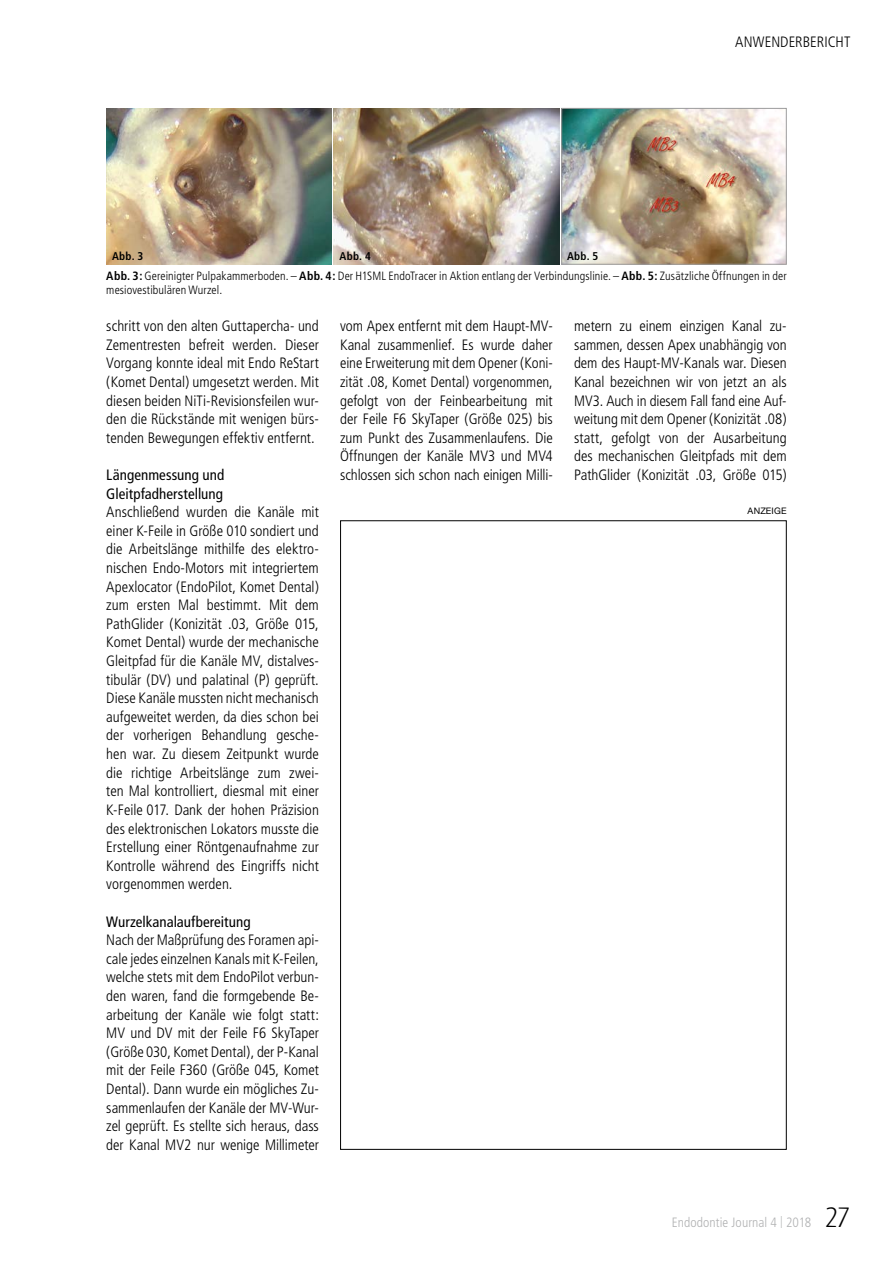
<style>
.page{position:relative;width:893px;height:1263px;background:#fff}
.page>*{position:absolute;margin:0;border:0;box-sizing:border-box;transform-origin:0 0}
.t1{font:300 condensed 15px/18.6px "Frutiger";color:#000;text-align:justify}
.t2{font:condensed 15px/18.6px "Frutiger";letter-spacing:.005em;color:#000}
.t3{font:300 condensed 13.5px "Frutiger";letter-spacing:.005em;color:#b1b2b3}
.t4{font:300 condensed 12px/14.4px "Frutiger";letter-spacing:.01em;color:#000}
.t5{font:700 condensed 11.25px "Frutiger";letter-spacing:.03em;color:#000}
.t6{font:9px "Helvetica Neue";letter-spacing:.015em;color:#000}
.s1{font-weight:700}
.s2{font-size:12px}
.s3{font-family:"Glasgow";font-weight:200;font-stretch:normal;font-size:27px;color:#000}
</style>
<div class="page">
<img style="left:106px;top:108px;width:226px;height:157px">
<img style="left:334px;top:108px;width:225px;height:157px">
<img style="left:563px;top:110px;width:222px;height:153px">
<div style="left:561px;top:108px;width:226px;height:157px;border:1px solid #9c9c9d"></div>
<p class="t1" style="left:735px;top:33px;width:117px">ANWENDERBERICHT</p>
<p class="t5" style="left:112px;top:249px;width:33px">Abb. 3</p>
<p class="t5" style="left:340px;top:249px;width:33px">Abb. 4</p>
<p class="t5" style="left:567px;top:249px;width:33px">Abb. 5</p>
<p class="t4" style="left:106px;top:268px;width:682px"><span class="s1">Abb. 3:</span> Gereinigter Pulpakammerboden. – <span class="s1">Abb. 4:</span> Der H1SML EndoTracer in Aktion entlang der Verbindungslinie. – <span class="s1">Abb. 5:</span> Zusätzliche Öffnungen in der mesiovestibulären Wurzel.</p>
<p class="t1" style="left:106px;top:317px;width:214px">schritt von den alten Guttapercha- und Zementresten befreit werden. Dieser Vorgang konnte ideal mit Endo ReStart (Komet Dental) umgesetzt werden. Mit diesen beiden NiTi-Revisionsfeilen wur&shy;den die Rückstände mit wenigen bürs&shy;tenden Bewegungen effektiv entfernt.</p>
<p class="t2" style="left:106px;top:466px;width:120px">Längenmessung und<br>Gleitpfadherstellung</p>
<p class="t1" style="left:106px;top:503px;width:214px">Anschließend wurden die Kanäle mit einer K-Feile in Größe 010 sondiert und die Arbeitslänge mithilfe des elektro&shy;nischen Endo-Motors mit integriertem Apexlocator (EndoPilot, Komet Dental) zum ersten Mal bestimmt. Mit dem PathGlider (Konizität .03, Größe 015, Komet Dental) wurde der mechanische Gleitpfad für die Kanäle MV, distalves&shy;tibulär (DV) und palatinal (P) geprüft.<br>Diese Kanäle mussten nicht mechanisch aufgeweitet werden, da dies schon bei der vorherigen Behandlung gesche&shy;hen war. Zu diesem Zeitpunkt wurde die richtige Arbeitslänge zum zwei&shy;ten Mal kontrolliert, diesmal mit einer K-Feile 017. Dank der hohen Präzision des elektronischen Lokators musste die Erstellung einer Röntgenaufnahme zur Kontrolle während des Eingriffs nicht vorgenommen werden.</p>
<p class="t2" style="left:106px;top:912px;width:146px">Wurzelkanalaufbereitung</p>
<p class="t1" style="left:106px;top:931px;width:214px">Nach der Maßprüfung des Foramen api&shy;cale jedes einzelnen Kanals mit K-Feilen, welche stets mit dem EndoPilot verbun&shy;den waren, fand die formgebende Be&shy;arbeitung der Kanäle wie folgt statt:<br>MV und DV mit der Feile F6 SkyTaper (Größe 030, Komet Dental), der P-Kanal mit der Feile F360 (Größe 045, Komet Dental). Dann wurde ein mögliches Zu&shy;sammenlaufen der Kanäle der MV-Wur&shy;zel geprüft. Es stellte sich heraus, dass der Kanal MV2 nur wenige Millimeter</p>
<p class="t1" style="left:340px;top:317px;width:214px">vom Apex entfernt mit dem Haupt-MV-Kanal zusammenlief. Es wurde daher eine Erweiterung mit dem Opener (Koni&shy;zität .08, Komet Dental) vorgenommen, gefolgt von der Feinbearbeitung mit der Feile F6 SkyTaper (Größe 025) bis zum Punkt des Zusammenlaufens. Die Öffnungen der Kanäle MV3 und MV4 schlossen sich schon nach einigen Milli-</p>
<p class="t1" style="left:574px;top:317px;width:214px">metern zu einem einzigen Kanal zu&shy;sammen, dessen Apex unabhängig von dem des Haupt-MV-Kanals war. Diesen Kanal bezeichnen wir von jetzt an als MV3. Auch in diesem Fall fand eine Auf&shy;weitung mit dem Opener (Konizität .08) statt, gefolgt von der Ausarbeitung des mechanischen Gleitpfads mit dem PathGlider (Konizität .03, Größe 015)</p>
<p class="t6" style="left:748px;top:505px;width:41px">ANZEIGE</p>
<p class="t3" style="left:672px;top:1214px;width:180px">Endodontie Journal 4 <span class="s2">|</span> 2018 <span class="s3">27</span></p>
</div>
